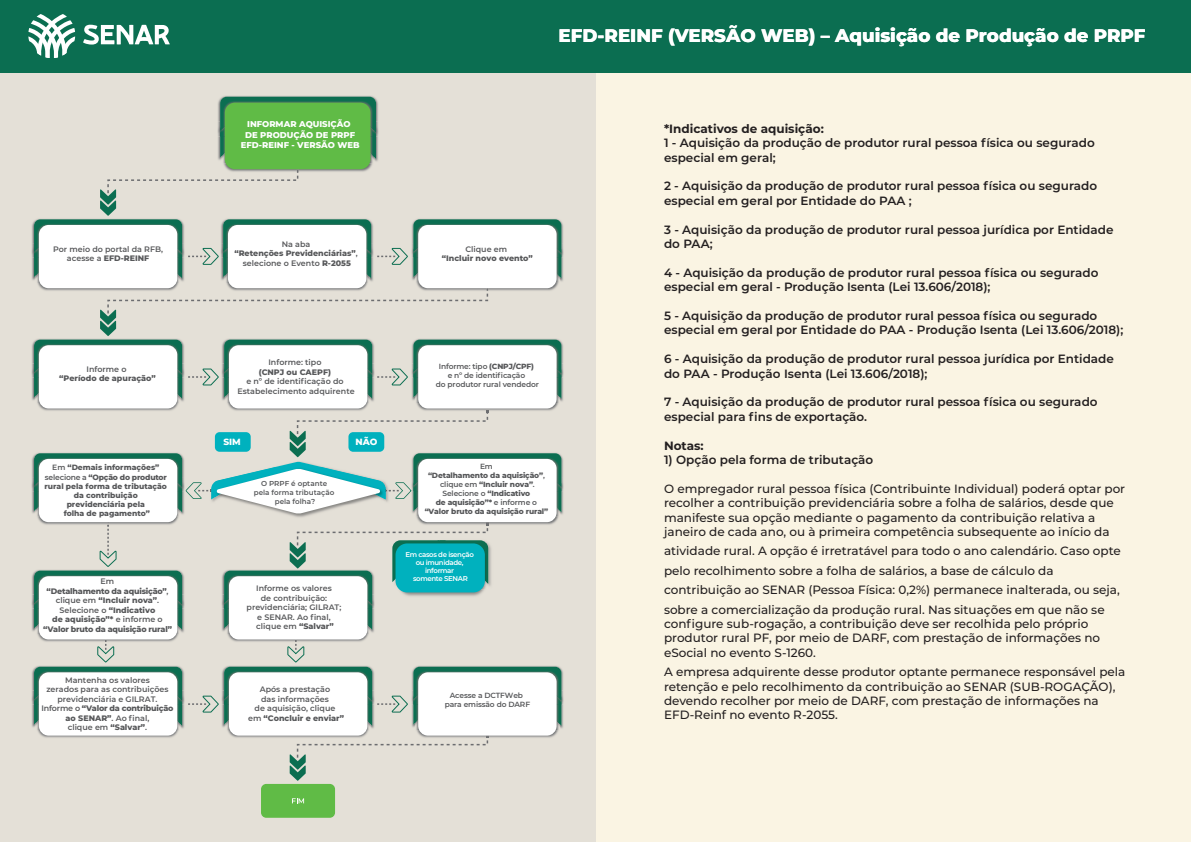
<style>
.page{position:relative;width:1191px;height:842px;background:#fff}
.page>*{position:absolute;margin:0;border:0;box-sizing:border-box;transform-origin:0 0}
.t1{font:700 18.7px "Montserrat";color:#fff;scale:1.07 1}
.t2{font:800 18.2px "Montserrat";color:#fff}
.t3{font:500 12px/14.4px "Montserrat";color:#231f20}
.t4{font:600 12px/14.4px "Montserrat";color:#231f20}
.t5{font:700 12px "Montserrat";color:#231f20}
.t6{font:800 9px "Montserrat";color:#fff}
.t7{font:800 8.4px/10.1px "Montserrat";color:#fff;text-align:center}
.t8{font:600 7.9px/9.5px "Montserrat";color:#57585a;text-align:center}
.t9{font:800 7.9px/9.5px "Montserrat";letter-spacing:-.025em;color:#57585a;text-align:center}
.t10{font:800 7.9px/9.5px "Montserrat";color:#57585a;text-align:center}
.t11{font:800 7.6px/9.2px "Montserrat";color:#57585a;text-align:center}
.t12{font:800 7.5px/9px "Montserrat";letter-spacing:-.015em;color:#57585a;text-align:center}
.t13{font:600 7.5px/9px "Montserrat";letter-spacing:-.015em;color:#57585a;text-align:center}
.t14{font:600 7.2px/8.6px "Montserrat";color:#57585a;text-align:center}
.t15{font:600 7px/8px "Montserrat";letter-spacing:-.05em;color:#fff;text-align:center}
.s1{font-weight:800}
.s2{font-weight:600}
</style>
<div class="page">
<div style="left:413px;top:0;width:778px;height:842px;background:#faf4e3"></div>
<div style="left:0;top:0;width:595px;height:842px;background:#e4e0d7"></div>
<div style="left:0;top:0;width:1191px;height:72px;background:#0b6e51"></div>
<svg style="left:28px;top:14px;width:47px;height:44px"></svg>
<svg style="left:83px;top:25px;width:87px;height:20px"></svg>
<img style="left:227px;top:399px;width:143px;height:12px">
<div style="left:229px;top:345px;width:138px;height:63px;background:#fff;border-radius:10px"></div>
<img style="left:37px;top:399px;width:143px;height:12px">
<div style="left:39px;top:345px;width:138px;height:63px;background:#fff;border-radius:10px"></div>
<img style="left:222px;top:96px;width:152px;height:1px">
<img style="left:416px;top:399px;width:144px;height:12px">
<div style="left:418px;top:345px;width:138px;height:63px;background:#fff;border-radius:10px"></div>
<img style="left:227px;top:726px;width:143px;height:12px">
<div style="left:229px;top:672px;width:138px;height:64px;background:#fff;border-radius:10px"></div>
<img style="left:32px;top:668px;width:152px;height:61px">
<img style="left:31px;top:690px;width:154px;height:15px">
<img style="left:36px;top:726px;width:144px;height:12px">
<div style="left:39px;top:672px;width:138px;height:64px;background:#fff;border-radius:10px"></div>
<img style="left:412px;top:668px;width:152px;height:61px">
<img style="left:415px;top:726px;width:145px;height:12px">
<svg style="left:290px;top:734px;width:198px;height:47px"></svg>
<div style="left:418px;top:672px;width:138px;height:64px;background:#fff;border-radius:10px"></div>
<img style="left:32px;top:572px;width:152px;height:61px">
<img style="left:31px;top:594px;width:154px;height:14px">
<img style="left:37px;top:514px;width:142px;height:7px">
<svg style="left:34px;top:521px;width:148px;height:205px"></svg>
<div style="left:39px;top:459px;width:138px;height:63px;background:#fff;border-radius:10px"></div>
<img style="left:561px;top:455px;width:3px;height:60px">
<img style="left:416px;top:514px;width:143px;height:8px">
<div style="left:418px;top:459px;width:138px;height:63px;background:#fff;border-radius:10px"></div>
<div style="left:261px;top:784px;width:74px;height:34px;background:#60bb46;border-radius:5px"></div>
<svg style="left:292px;top:798px;width:12px;height:5px"></svg>
<svg style="left:34px;top:97px;width:527px;height:302px"></svg>
<img style="left:415px;top:251px;width:145px;height:26px">
<img style="left:415px;top:223px;width:145px;height:28px">
<div style="left:418px;top:225px;width:138px;height:63px;background:#fff;border-radius:10px"></div>
<svg style="left:188px;top:522px;width:373px;height:204px"></svg>
<img style="left:395px;top:588px;width:93px;height:10px">
<img style="left:395px;top:543px;width:8px;height:8px">
<img style="left:477px;top:543px;width:11px;height:41px">
<div style="left:395px;top:543px;width:90px;height:49px;background:#00b1be;border-radius:12px"></div>
<svg style="left:34px;top:411px;width:527px;height:103px"></svg>
<div style="left:215px;top:432px;width:36px;height:20px;background:#00b1be;border-radius:5px"></div>
<div style="left:348px;top:432px;width:36px;height:20px;background:#00b1be;border-radius:5px"></div>
<h2 class="t2" style="left:558px;top:22px;width:588px">EFD-REINF (VERSÃO WEB) – Aquisição de Produção de PRPF</h2>
<h1 class="t1" style="left:749px;top:22px;width:387px">eSocial - PRPF - Contribuinte Individual</h1>
<p class="t7" style="left:241px;top:119px;width:120px">INFORMAR AQUISIÇÃO<br>DE PRODUÇÃO DE PRPF<br>EFD-REINF - VERSÃO WEB</p>
<p class="t8" style="left:53px;top:244px;width:112px">Por meio do portal da RFB, acesse a <span class="s1">EFD-REINF</span></p>
<p class="t10" style="left:234px;top:239px;width:125px"><span class="s2">Na aba<br></span>“Retenções Previdenciárias”<span class="s2">, selecione o Evento</span> R-2055</p>
<p class="t8" style="left:86px;top:364px;width:42px">Informe o</p>
<p class="t10" style="left:59px;top:373px;width:98px">“Período de apuração”</p>
<p class="t8" style="left:268px;top:357px;width:55px">Informe: tipo</p>
<p class="t10" style="left:259px;top:366px;width:74px">(CNPJ ou CAEPF)</p>
<p class="t8" style="left:237px;top:376px;width:119px">e nº de identificação do<br>Estabelecimento adquirente</p>
<p class="t6" style="left:223px;top:435px;width:19px">SIM</p>
<p class="t6" style="left:356px;top:435px;width:23px">NÃO</p>
<p class="t8" style="left:465px;top:244px;width:43px">Clique em</p>
<p class="t10" style="left:442px;top:253px;width:92px">“Incluir novo evento”</p>
<p class="t13" style="left:436px;top:362px;width:105px">Informe: tipo <span class="s1">(CNPJ/CPF)<br></span>e nº de identificação<br>do produtor rural vendedor</p>
<p class="t11" style="left:45px;top:463px;width:124px"><span class="s2">Em</span> “Demais informações” <span class="s2">selecione a</span> “Opção do produtor rural pela forma de tributação da contribuição previdenciária pela<br>folha de pagamento”</p>
<p class="t12" style="left:425px;top:461px;width:125px"><span class="s2">Em<br></span>“Detalhamento da aquisição”<span class="s2">, clique em</span> “Incluir nova”<span class="s2">.<br>Selecione o</span> “Indicativo<br>de aquisição”* <span class="s2">e informe o </span>“Valor bruto da aquisição rural”</p>
<p class="t14" style="left:254px;top:479px;width:82px">O PRPF é optante pela forma tributação pela folha?</p>
<p class="t9" style="left:43px;top:576px;width:130px"><span class="s2">Em<br></span>“Detalhamento da aquisição”<span class="s2">, clique em</span> “Incluir nova”<span class="s2">.<br>Selecione o</span> “Indicativo<br>de aquisição”* <span class="s2">e informe o </span>“Valor bruto da aquisição rural”</p>
<p class="t8" style="left:246px;top:583px;width:96px">Informe os valores<br>de contribuição: previdenciária; GILRAT; e SENAR. Ao final, clique em <span class="s1">“Salvar”</span></p>
<p class="t15" style="left:405px;top:551px;width:70px">Em casos de isenção ou imunidade, informar<br>somente SENAR</p>
<p class="t8" style="left:42px;top:675px;width:133px">Mantenha os valores<br>zerados para as contribuições previdenciária e GILRAT.<br>Informe o <span class="s1">“Valor da contribuição ao SENAR”</span>. Ao final,<br>clique em <span class="s1">“Salvar”</span>.</p>
<p class="t8" style="left:248px;top:684px;width:97px">Após a prestação<br>das informações<br>de aquisição, clique em <span class="s1">“Concluir e enviar”</span></p>
<p class="t13" style="left:445px;top:691px;width:87px">Acesse a DCTFWeb para emissão do DARF</p>
<p class="t5" style="left:664px;top:120px;width:161px">*Indicativos de aquisição:</p>
<p class="t4" style="left:664px;top:135px;width:432px">1 - Aquisição da produção de produtor rural pessoa física ou segurado especial em geral;</p>
<p class="t4" style="left:664px;top:178px;width:435px">2 - Aquisição da produção de produtor rural pessoa física ou segurado especial em geral por Entidade do PAA ;</p>
<p class="t4" style="left:664px;top:222px;width:451px">3 - Aquisição da produção de produtor rural pessoa jurídica por Entidade do PAA;</p>
<p class="t4" style="left:664px;top:265px;width:436px">4 - Aquisição da produção de produtor rural pessoa física ou segurado especial em geral - Produção Isenta (Lei 13.606/2018);</p>
<p class="t4" style="left:664px;top:308px;width:461px">5 - Aquisição da produção de produtor rural pessoa física ou segurado especial em geral por Entidade do PAA - Produção Isenta (Lei 13.606/2018);</p>
<p class="t4" style="left:664px;top:351px;width:451px">6 - Aquisição da produção de produtor rural pessoa jurídica por Entidade do PAA - Produção Isenta (Lei 13.606/2018);</p>
<p class="t4" style="left:664px;top:394px;width:435px">7 - Aquisição da produção de produtor rural pessoa física ou segurado especial para fins de exportação.</p>
<p class="t5" style="left:664px;top:437px;width:41px">Notas:</p>
<p class="t4" style="left:664px;top:452px;width:211px">1) Opção pela forma de tributação</p>
<p class="t3" style="left:664px;top:481px;width:462px">O empregador rural pessoa física (Contribuinte Individual) poderá optar por recolher a contribuição previdenciária sobre a folha de salários, desde que manifeste sua opção mediante o pagamento da contribuição relativa a janeiro de cada ano, ou à primeira competência subsequente ao início da</p>
<p class="t3" style="left:664px;top:541px;width:458px;line-height:19.4px">atividade rural. A opção é irretratável para todo o ano calendário. Caso opte pelo recolhimento sobre a folha de salários, a base de cálculo da contribuição ao SENAR (Pessoa Física: 0,2%) permanece inalterada, ou seja, sobre a comercialização da produção rural. Nas situações em que não se</p>
<p class="t3" style="left:664px;top:616px;width:438px">configure sub-rogação, a contribuição deve ser recolhida pelo próprio produtor rural PF, por meio de DARF, com prestação de informações no eSocial no evento S-1260.</p>
<p class="t3" style="left:664px;top:664px;width:463px">A empresa adquirente desse produtor optante permanece responsável pela retenção e pelo recolhimento da contribuição ao SENAR (SUB-ROGAÇÃO), devendo recolher por meio de DARF, com prestação de informações na EFD-Reinf no evento R-2055.</p>
</div>
